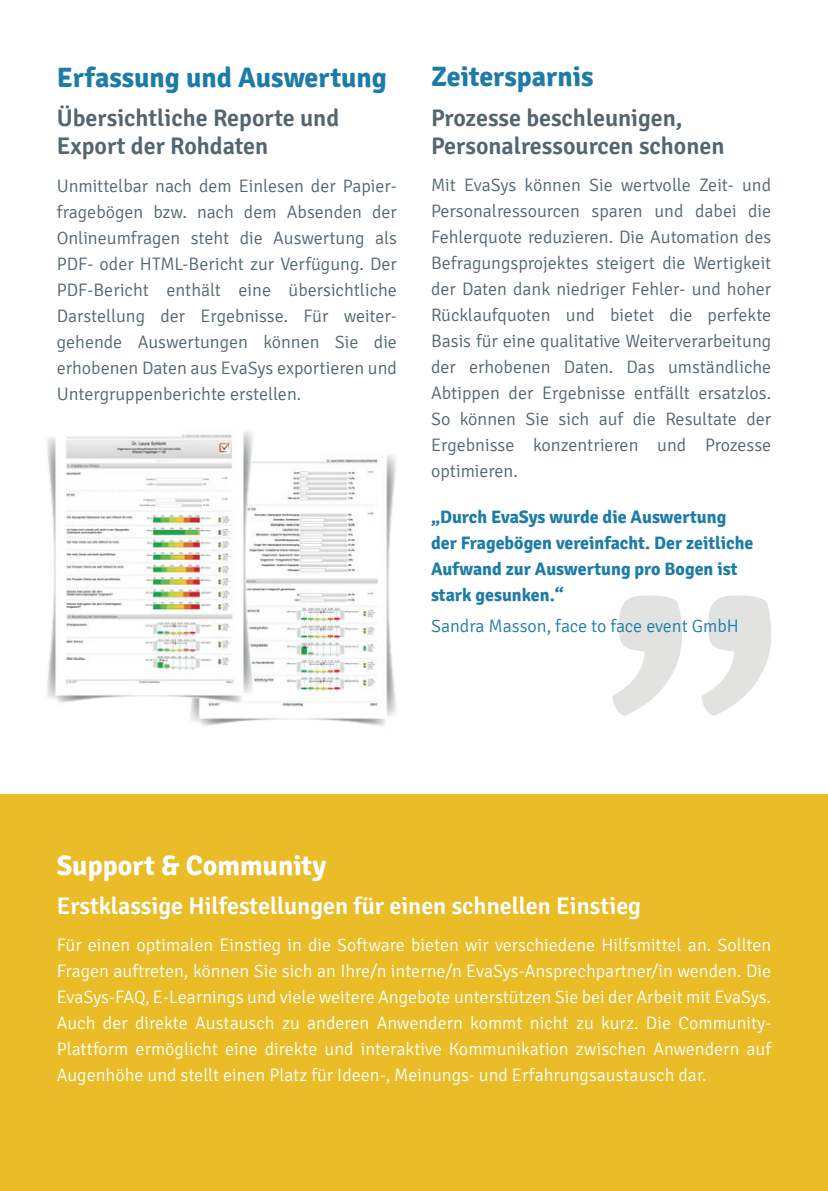
<style>
.page{position:relative;width:828px;height:1191px;background:#fff}
.page>*{position:absolute;margin:0;border:0;box-sizing:border-box;transform-origin:0 0}
.t1{font:700 28px "Signika";color:#1d7ca7}
.t2{font:700 28px "Signika";color:#fff}
.t3{font:600 24px/28px "Signika";color:#53656e}
.t4{font:600 24px "Signika";color:#fff}
.t5{font:300 18px/26px "Signika";color:#53656e;text-align:justify}
.t6{font:300 18px/26px "Signika";color:#fff;text-align:justify}
.t7{font:700 18px/26px "Signika";color:#1d7ca7}
.t8{font:300 18px "Signika";color:#1d7ca7}
</style>
<div class="page">
<div style="left:0;top:794px;width:828px;height:397px;background:#e9bc28"></div>
<img style="left:329px;top:455px;width:67px;height:271px">
<img style="left:46px;top:431px;width:283px;height:295px">
<svg style="left:612px;top:595px;width:159px;height:121px"></svg>
<h1 class="t1" style="left:57px;top:60px;width:332px">Erfassung und Auswertung</h1>
<h2 class="t3" style="left:57px;top:104px;width:284px">Übersichtliche Reporte und<br>Export der Rohdaten</h2>
<p class="t5" style="left:57px;top:173px;width:342px">Unmittelbar nach dem Einlesen der Papier&shy;fragebögen bzw. nach dem Absenden der Onlineumfragen steht die Auswertung als PDF- oder HTML-Bericht zur Verfügung. Der PDF-Bericht enthält eine übersichtliche Darstellung der Ergebnisse. Für weiter&shy;gehende Auswertungen können Sie die erhobenen Daten aus EvaSys exportieren und Untergruppenberichte erstellen.</p>
<h1 class="t1" style="left:431px;top:60px;width:164px">Zeitersparnis</h1>
<h2 class="t3" style="left:431px;top:104px;width:295px">Prozesse beschleunigen,<br>Personalressourcen schonen</h2>
<p class="t5" style="left:431px;top:172px;width:342px">Mit EvaSys können Sie wertvolle Zeit- und Personalressourcen sparen und dabei die Fehlerquote reduzieren. Die Automation des Befragungsprojektes steigert die Wertigkeit der Daten dank niedriger Fehler- und hoher Rücklaufquoten und bietet die perfekte Basis für eine qualitative Weiterverarbeitung der erhobenen Daten. Das umständliche Abtippen der Ergebnisse entfällt ersatzlos.<br>So können Sie sich auf die Resultate der Ergebnisse konzentrieren und Prozesse optimieren.</p>
<p class="t7" style="left:431px;top:504px;width:324px">„Durch EvaSys wurde die Auswertung der Fragebögen vereinfacht. Der zeitliche Aufwand zur Auswertung pro Bogen ist stark gesunken.“</p>
<p class="t8" style="left:431px;top:616px;width:309px">Sandra Masson, face to face event GmbH</p>
<h1 class="t2" style="left:57px;top:848px;width:271px">Support &amp; Community</h1>
<h2 class="t4" style="left:57px;top:891px;width:586px">Erstklassige Hilfestellungen für einen schnellen Einstieg</h2>
<p class="t6" style="left:57px;top:932px;width:716px">Für einen optimalen Einstieg in die Software bieten wir verschiedene Hilfsmittel an. Sollten Fragen auftreten, können Sie sich an Ihre/n interne/n EvaSys-Ansprechpartner/in wenden. Die EvaSys-FAQ, E-Learnings und viele weitere Angebote unterstützen Sie bei der Arbeit mit EvaSys.<br>Auch der direkte Austausch zu anderen Anwendern kommt nicht zu kurz. Die Community-Plattform ermöglicht eine direkte und interaktive Kommunikation zwischen Anwendern auf Augenhöhe und stellt einen Platz für Ideen-, Meinungs- und Erfahrungsaustausch dar.</p>
</div>
